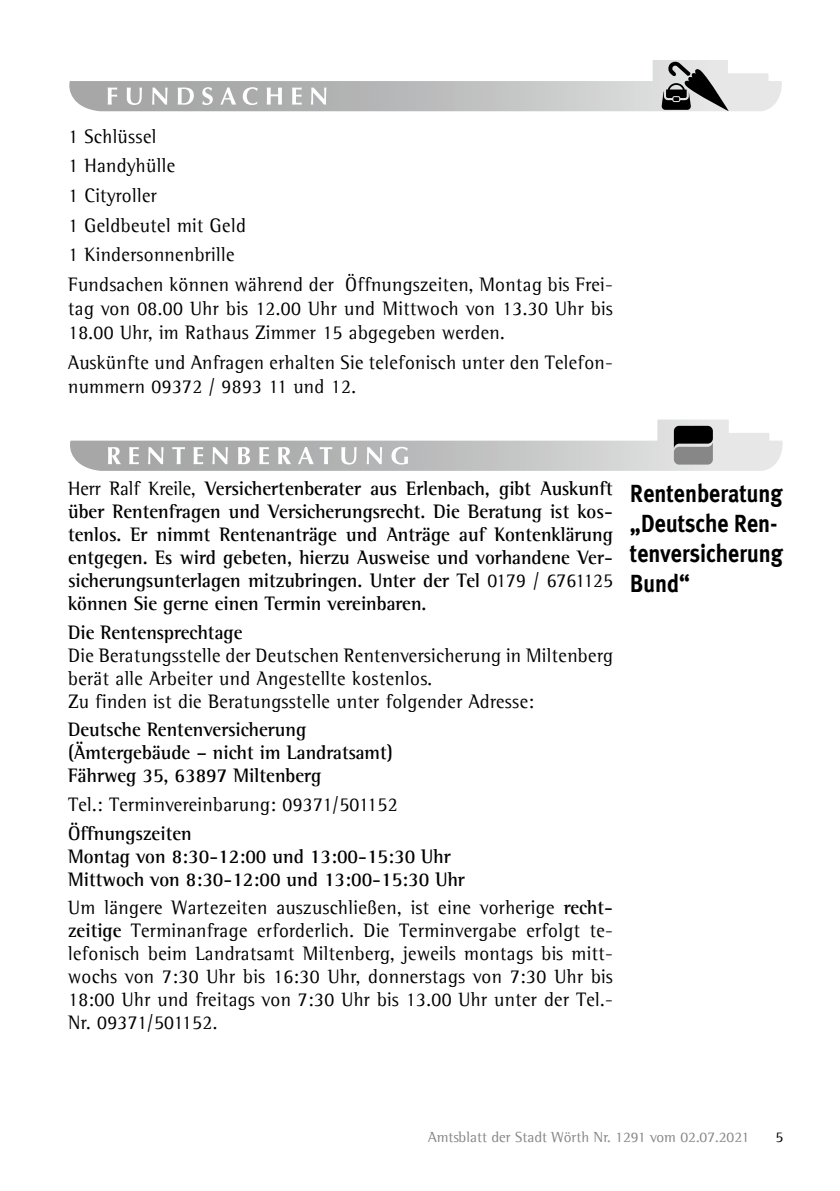
<style>
.page{position:relative;width:840px;height:1191px;background:#fff}
.page>*{position:absolute;margin:0;border:0;box-sizing:border-box;transform-origin:0 0}
.t1{font:700 25px/30px "Meta Plus";color:#000;scale:.88 1}
.t2{font:20px/23px "Agfa Rotis Semi Serif";letter-spacing:.02em;color:#000;scale:.95 1}
.t3{font:700 20px/23px "Agfa Rotis Semi Serif";color:#000;scale:.95 1}
.t4{font:15px "Agfa Rotis Semi Serif";color:#868786}
.t5{font:15px "Agfa Rotis Semi Serif";color:#000}
.s1{font-weight:400}
.s2{font-weight:700}
</style>
<div class="page">
<svg style="left:69px;top:60px;width:713px;height:51px"></svg>
<svg style="left:70px;top:419px;width:712px;height:52px"></svg>
<p class="t2" style="left:68px;top:121px;width:574px;line-height:29.6px">1 Schlüssel<br>1 Handyhülle<br>1 Cityroller<br>1 Geldbeutel mit Geld<br>1 Kindersonnenbrille<br>Fundsachen können während der Öffnungszeiten, Montag bis Frei-</p>
<p class="t2" style="left:68px;top:296px;width:574px;line-height:24px">tag von 08.00 Uhr bis 12.00 Uhr und Mittwoch von 13.30 Uhr bis<br>18.00 Uhr, im Rathaus Zimmer 15 abgegeben werden.</p>
<p class="t2" style="left:68px;top:350px;width:574px;line-height:24px">Auskünfte und Anfragen erhalten Sie telefonisch unter den Telefon&shy;nummern 09372 / 9893 11 und 12.</p>
<p class="t3" style="left:68px;top:476px;width:574px;text-align:justify"><span class="s1">Herr Ralf Kreile,</span> Versichertenberater aus Erlenbach, gibt Auskunft über Rentenfragen und Versicherungsrecht. Die Beratung ist kos&shy;tenlos. Er nimmt Rentenanträge und Anträge auf Kontenklärung entgegen. Es wird gebeten, hierzu Ausweise und vorhandene Ver&shy;sicherungsunterlagen mitzubringen. Unter der Tel <span class="s1">0179 / 6761125 </span>können Sie gerne einen Termin vereinbaren.</p>
<p class="t3" style="left:68px;top:620px;width:185px">Die Rentensprechtage</p>
<p class="t2" style="left:68px;top:643px;width:574px">Die Beratungsstelle der Deutschen Rentenversicherung in Miltenberg berät alle Arbeiter und Angestellte kostenlos.<br>Zu finden ist die Beratungsstelle unter folgender Adresse:</p>
<p class="t3" style="left:68px;top:718px;width:343px">Deutsche Rentenversicherung (Ämtergebäude – nicht im Landratsamt)<br>Fährweg 35, 63897 Miltenberg</p>
<p class="t2" style="left:68px;top:793px;width:348px">Tel.: Terminvereinbarung: 09371/501152</p>
<p class="t3" style="left:68px;top:821px;width:419px">Öffnungszeiten<br>Montag von 8:30-12:00 und 13:00-15:30 Uhr<br>Mittwoch von 8:30-12:00 und 13:00-15:30 Uhr</p>
<p class="t2" style="left:68px;top:896px;width:574px;text-align:justify">Um längere Wartezeiten auszuschließen, ist eine vorherige <span class="s2">recht&shy;zeitige</span> Terminanfrage erforderlich. Die Terminvergabe erfolgt te&shy;lefonisch beim Landratsamt Miltenberg, jeweils montags bis mitt&shy;wochs von 7:30 Uhr bis 16:30 Uhr, donnerstags von 7:30 Uhr bis 18:00 Uhr und freitags von 7:30 Uhr bis 13.00 Uhr unter der Tel.- Nr. 09371/501152.</p>
<p class="t1" style="left:629px;top:478px;width:175px">Rentenberatung „Deutsche Ren&shy;tenversicherung<br>Bund“</p>
<p class="t4" style="left:428px;top:1128px;width:322px">Amtsblatt der Stadt Wörth Nr. 1291 vom 02.07.2021</p>
<p class="t5" style="left:775px;top:1128px;width:9px">5</p>
</div>
